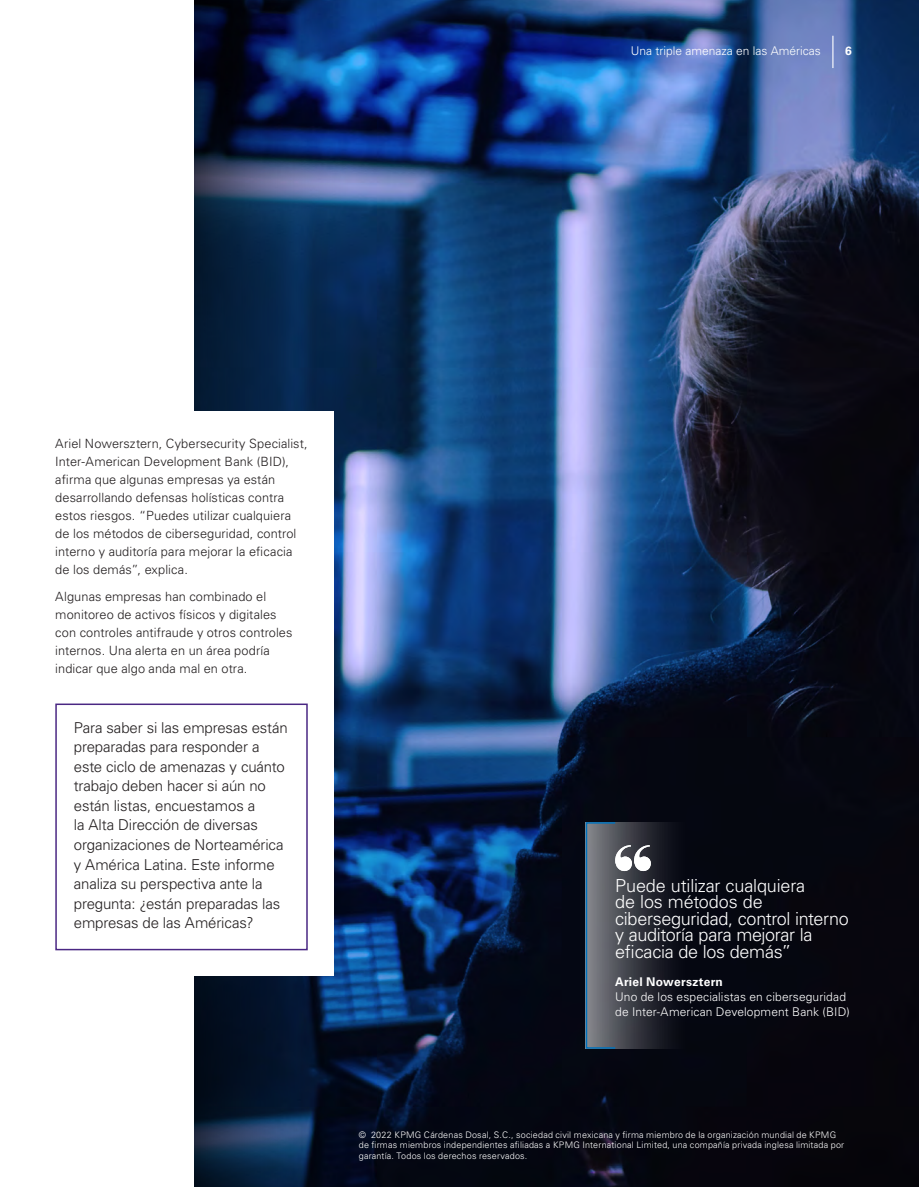
<style>
.page{position:relative;width:919px;height:1187px;background:#fff}
.page>*{position:absolute;margin:0;border:0;box-sizing:border-box;transform-origin:0 0}
.t1{font:300 18px/16.5px "Univers LT Std";letter-spacing:-.015em;color:#fff}
.t2{font:300 15px/19.5px "Univers LT Std";letter-spacing:-.01em;color:#231f20}
.t3{font:300 12.75px/18px "Univers LT Std";letter-spacing:.005em;color:#231f20}
.t4{font:300 12px/15px "Univers LT Std";letter-spacing:.01em;color:#fff}
.t5{font:700 12px "Univers LT Std";letter-spacing:.02em;color:#fff}
.t6{font:300 9px/10.5px "Univers LT Std";letter-spacing:.02em;color:#fff}
</style>
<div class="page">
<img style="left:391px;top:0;width:527px;height:1186px">
<svg style="left:194px;top:0;width:197px;height:1186px;background:#18345d"></svg>
<div style="left:0;top:410px;width:333px;height:565px;background:#fff"></div>
<svg style="left:588px;top:822px;width:189px;height:226px;background:#1e2029"></svg>
<div style="left:585px;top:822px;width:31px;height:226px;border:2px solid #0072bc"></div>
<svg style="left:615px;top:845px;width:35px;height:26px"></svg>
<div style="left:55px;top:703px;width:253px;height:247px;border:2px solid #4a2783"></div>
<hr style="left:832px;top:36px;width:1px;height:32px;background:#fff">
<p class="t4" style="left:630px;top:44px;width:191px">Una triple amenaza en las Américas</p>
<p class="t5" style="left:845px;top:44px;width:8px">6</p>
<p class="t3" style="left:55px;top:435px;width:254px">Ariel Nowersztern, Cybersecurity Specialist, Inter-American Development Bank (BID), afirma que algunas empresas ya están desarrollando defensas holísticas contra estos riesgos. “Puedes utilizar cualquiera de los métodos de ciberseguridad, control interno y auditoría para mejorar la eficacia de los demás”, explica.</p>
<p class="t3" style="left:55px;top:587px;width:239px">Algunas empresas han combinado el monitoreo de activos físicos y digitales con controles antifraude y otros controles internos. Una alerta en un área podría indicar que algo anda mal en otra.</p>
<p class="t2" style="left:74px;top:717px;width:215px">Para saber si las empresas están preparadas para responder a este ciclo de amenazas y cuánto trabajo deben hacer si aún no están listas, encuestamos a<br>la Alta Dirección de diversas organizaciones de Norteamérica y América Latina. Este informe analiza su perspectiva ante la pregunta: ¿están preparadas las empresas de las Américas?</p>
<h1 class="t1" style="left:615px;top:877px;width:235px">Puede utilizar cualquiera<br>de los métodos de ciberseguridad, control interno y auditoría para mejorar la eficacia de los demás”</h1>
<p class="t5" style="left:615px;top:974px;width:109px">Ariel Nowersztern</p>
<p class="t4" style="left:615px;top:988px;width:236px">Uno de los especialistas en ciberseguridad de Inter-American Development Bank (BID)</p>
<p class="t6" style="left:359px;top:1128px;width:487px">© 2022 KPMG Cárdenas Dosal, S.C., sociedad civil mexicana y firma miembro de la organización mundial de KPMG de firmas miembros independientes afiliadas a KPMG International Limited, una compañía privada inglesa limitada por garantía. Todos los derechos reservados.</p>
</div>
